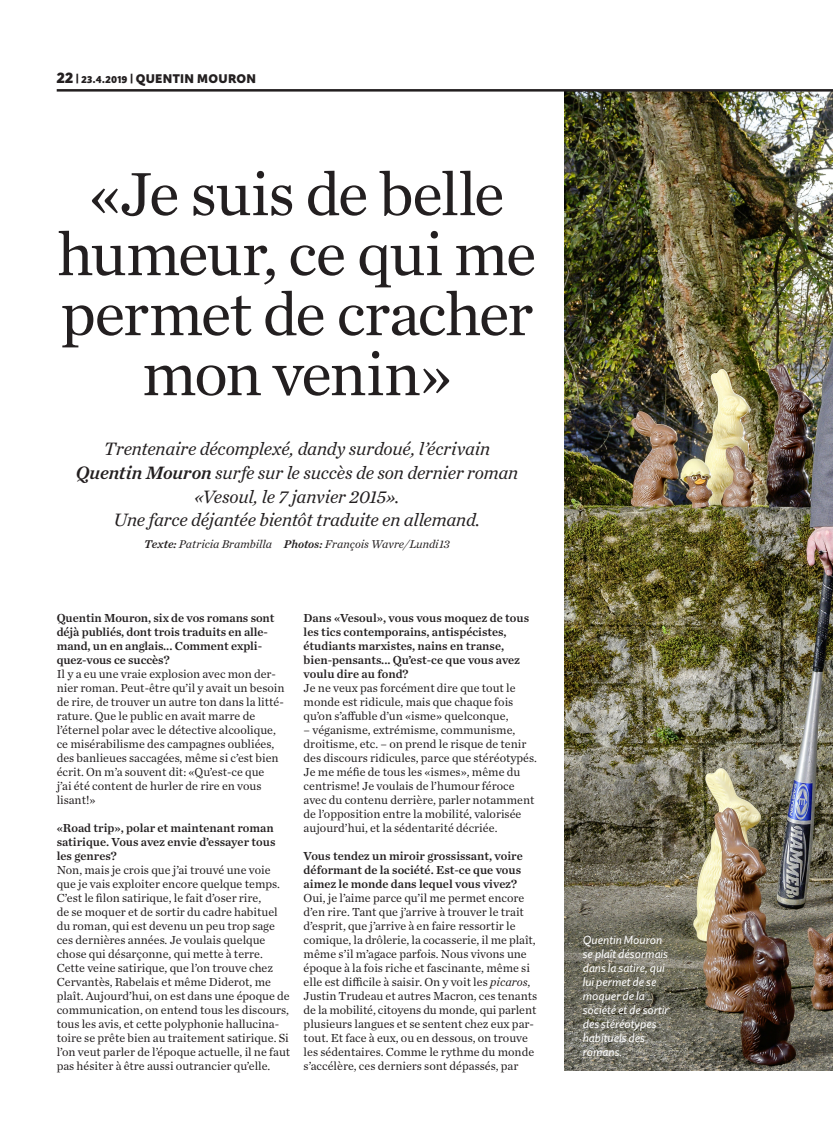
<style>
.page{position:relative;width:833px;height:1134px;background:#fff}
.page>*{position:absolute;margin:0;border:0;box-sizing:border-box;transform-origin:0 0}
._110_TI_68_CT_x04{font:63.75px/60px "Chronicle Text G1";letter-spacing:-.035em;color:#231f20;text-align:center}
._120_UT_15_CT_x06{font:italic 18.75px/23.8px "Chronicle Text G1";letter-spacing:-.01em;color:#231f20;text-align:center}
._300_Rubrik_Ausgabe{font:900 12.5px "Quire Sans Pro";letter-spacing:.025em;color:#231f20}
._221_LT_Antwort_CT_x{font:12.25px/14px "Chronicle Text G1";color:#231f20}
._220_LT_Frage_CT_x40{font:12.25px/14px "Chronicle Text G1 Semi";color:#231f20}
._221_LT_Antwort_CT_x-2{font:12.25px/14px "Chronicle Text G1 Semi";color:#231f20}
._310_Legende_QS_x11{font:italic 11.75px/14px "Quire Sans Pro";color:#fff}
._130_AU_CT_x07{font:italic 11.75px "Chronicle Text G1";color:#231f20}
.s1{font-size:15px}
.s2{font-size:10.75px}
.s3{font-size:10px}
.s4{font-family:"Chronicle Text G1 Semi"}
.s5{font-style:italic}
</style>
<div class="page">
<img style="left:565px;top:92px;width:268px;height:978px">
<hr style="left:57px;top:89px;width:776px;height:3px;background:#231f20">
<p class="_300_Rubrik_Ausgabe" style="left:57px;top:71px;width:201px"><span class="s1">22</span> <span class="s2">|</span> <span class="s3">23.4.2019</span> <span class="s2">|</span> QUENTIN MOURON</p>
<p class="_110_TI_68_CT_x04" style="left:57px;top:160px;width:481px">«Je suis de belle humeur, ce qui me permet de cracher mon venin»</p>
<p class="_120_UT_15_CT_x06" style="left:76px;top:436px;width:444px">Trentenaire décomplexé, dandy surdoué, l’écrivain <span class="s4">Quentin Mouron</span> surfe sur le succès de son dernier roman «Vesoul, le 7 janvier 2015».<br>Une farce déjantée bientôt traduite en allemand.</p>
<p class="_130_AU_CT_x07" style="left:144px;top:535px;width:307px"><span class="s4">Texte:</span> Patricia Brambilla <span class="s4">Photos:</span> François Wavre/Lundi13</p>
<p class="_220_LT_Frage_CT_x40" style="left:57px;top:610px;width:219px">Quentin Mouron, six de vos romans sont déjà publiés, dont trois traduits en alle&shy;mand, un en anglais... Comment expli&shy;quez-vous ce succès?</p>
<p class="_221_LT_Antwort_CT_x" style="left:57px;top:666px;width:229px">Il y a eu une vraie explosion avec mon der&shy;nier roman. Peut-être qu’il y avait un besoin de rire, de trouver un autre ton dans la litté&shy;rature. Que le public en avait marre de l’éternel polar avec le détective alcoolique, ce misérabilisme des campagnes oubliées, des banlieues saccagées, même si c’est bien écrit. On m’a souvent dit: «Qu’est-ce que<br>j’ai été content de hurler de rire en vous lisant!»</p>
<p class="_220_LT_Frage_CT_x40" style="left:57px;top:820px;width:220px">«Road trip», polar et maintenant roman satirique. Vous avez envie d’essayer tous les genres?</p>
<p class="_221_LT_Antwort_CT_x" style="left:57px;top:862px;width:235px">Non, mais je crois que j’ai trouvé une voie que je vais exploiter encore quelque temps.<br>C’est le filon satirique, le fait d’oser rire,<br>de se moquer et de sortir du cadre habituel du roman, qui est devenu un peu trop sage ces dernières années. Je voulais quelque chose qui désarçonne, qui mette à terre.<br>Cette veine satirique, que l’on trouve chez Cervantès, Rabelais et même Diderot, me plaît. Aujourd’hui, on est dans une époque de communication, on entend tous les discours, tous les avis, et cette polyphonie hallucina&shy;toire se prête bien au traitement satirique. Si l’on veut parler de l’époque actuelle, il ne faut pas hésiter à être aussi outrancier qu’elle.</p>
<p class="_221_LT_Antwort_CT_x-2" style="left:304px;top:610px;width:227px">Dans «Vesoul», vous vous moquez de tous les tics contemporains, antispécistes, étudiants marxistes, nains en transe, bien-pensants... Qu’est-ce que vous avez voulu dire au fond?</p>
<p class="_221_LT_Antwort_CT_x" style="left:304px;top:680px;width:213px">Je ne veux pas forcément dire que tout le monde est ridicule, mais que chaque fois qu’on s’affuble d’un «isme» quelconque,</p>
<p class="_221_LT_Antwort_CT_x" style="left:304px;top:722px;width:235px">– véganisme, extrémisme, communisme, droitisme, etc. – on prend le risque de tenir des discours ridicules, parce que stéréotypés.<br>Je me méfie de tous les «ismes», même du centrisme! Je voulais de l’humour féroce avec du contenu derrière, parler notamment de l’opposition entre la mobilité, valorisée aujourd’hui, et la sédentarité décriée.</p>
<p class="_220_LT_Frage_CT_x40" style="left:304px;top:848px;width:221px">Vous tendez un miroir grossissant, voire déformant de la société. Est-ce que vous aimez le monde dans lequel vous vivez?</p>
<p class="_221_LT_Antwort_CT_x" style="left:304px;top:890px;width:235px">Oui, je l’aime parce qu’il me permet encore d’en rire. Tant que j’arrive à trouver le trait d’esprit, que j’arrive à en faire ressortir le comique, la drôlerie, la cocasserie, il me plaît, même s’il m’agace parfois. Nous vivons une époque à la fois riche et fascinante, même si elle est difficile à saisir. On y voit les <span class="s5">picaros</span>, Justin Trudeau et autres Macron, ces tenants de la mobilité, citoyens du monde, qui parlent plusieurs langues et se sentent chez eux par&shy;tout. Et face à eux, ou en dessous, on trouve les sédentaires. Comme le rythme du monde s’accélère, ces derniers sont dépassés, par</p>
<p class="_310_Legende_QS_x11" style="left:583px;top:933px;width:87px">Quentin Mouron se plaît désormais dans la satire, qui lui permet de se moquer de la société et de sortir des stéréotypes habituels des romans.</p>
</div>
